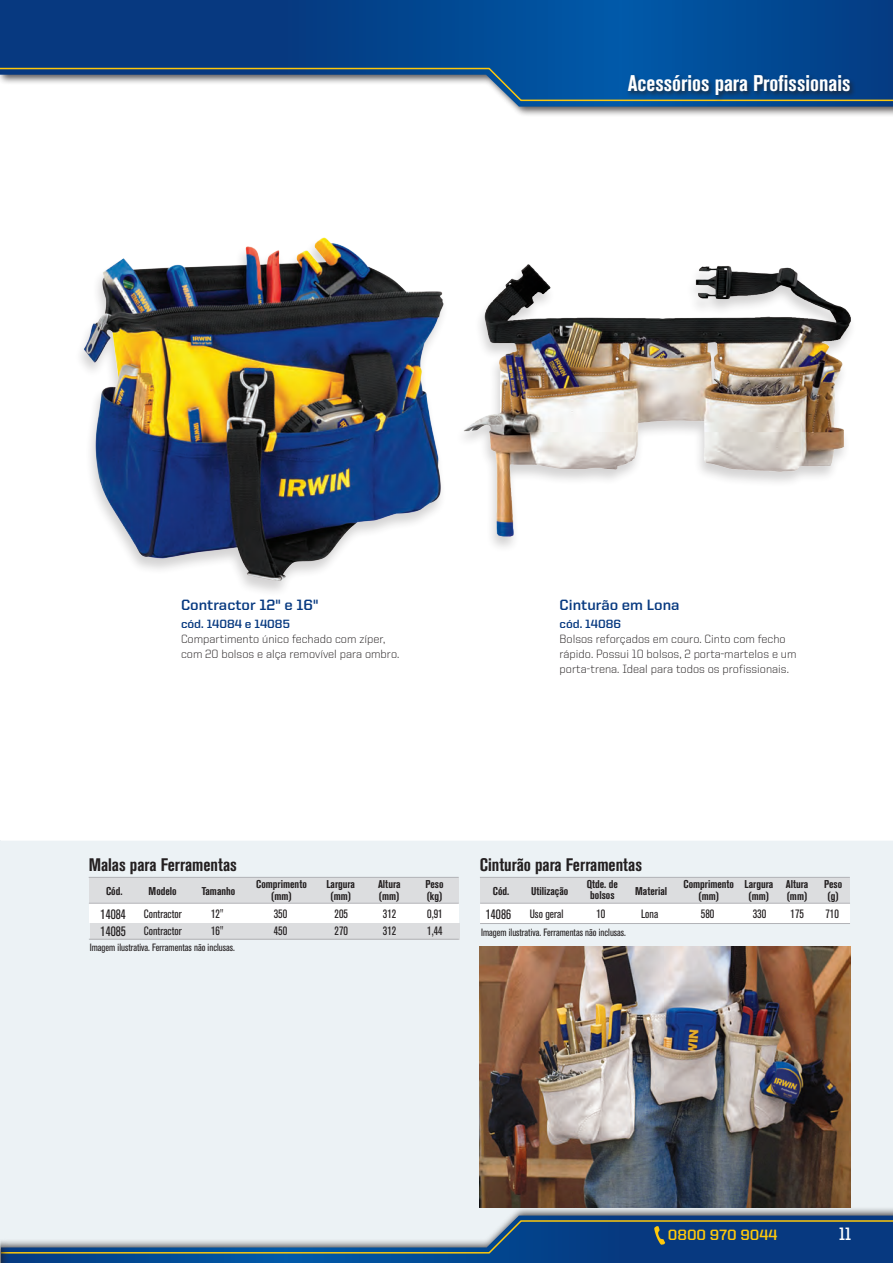
<style>
.page{position:relative;width:893px;height:1263px;background:#fff}
.page>*{position:absolute;margin:0;border:0;box-sizing:border-box;transform-origin:0 0}
.titulos_capitulos{font:700 condensed 22.5px "Akzidenz Grotesk BE";color:#fff}
.nome_produto_tabela{font:700 condensed 18px "Akzidenz Grotesk BE";color:#231f20}
.t1{font:700 18px "United Sans Cond";color:#fff}
.titulo_carac{font:700 15px "United Sans Reg";color:#073980}
.t2{font:700 15px "United Sans Reg";color:#fec80b}
.codigos_tabela{font:condensed 13.5px "Akzidenz Grotesk BE";color:#231f20}
.texto_carac{font:300 12px/15px "United Sans Reg";color:#231f20}
.numeros_tabela{font:condensed 12px "Akzidenz Grotesk BE";color:#231f20}
.titulo_carac-2{font:700 12px "United Sans Reg";color:#073980}
.titulos_tabela{font:700 condensed 11.25px/11.2px "Akzidenz Grotesk BE";color:#231f20;text-align:center}
.legenda{font:condensed 10.5px "Akzidenz Grotesk BE";color:#231f20}
</style>
<div class="page">
<div style="left:0;top:841px;width:893px;height:365px;background:#ecf2f5"></div>
<div style="left:0;top:1206px;width:893px;height:57px;background:#231f20;opacity:.75"></div>
<div style="left:0;top:1206px;width:9px;height:57px;background:#ecf2f5"></div>
<svg style="left:0;top:1215px;width:893px;height:48px;background:#6183a8"></svg>
<div style="left:0;top:0;width:893px;height:117px;background:#231f20;opacity:.75"></div>
<svg style="left:0;top:0;width:893px;height:107px;background:#2e639f"></svg>
<hr style="left:521px;top:100px;width:372px;height:1px;background:#fec80b">
<hr style="left:0;top:68px;width:489px;height:1px;background:#fec80b">
<svg style="left:487px;top:66px;width:36px;height:37px"></svg>
<div style="left:626px;top:73px;width:230px;height:29px;background:#231f20;opacity:.75"></div>
<div style="left:89px;top:877px;width:370px;height:26px;background:#dcdddf"></div>
<div style="left:90px;top:923px;width:370px;height:16px;background:#dcdddf"></div>
<div style="left:89px;top:903px;width:370px;height:20px;background:#fff"></div>
<hr style="left:89px;top:877px;width:370px;height:1px;background:#b2b3b7">
<hr style="left:89px;top:903px;width:370px;height:1px;background:#b2b3b7">
<hr style="left:89px;top:939px;width:370px;height:1px;background:#b2b3b7">
<img style="left:80px;top:237px;width:359px;height:348px">
<img style="left:439px;top:264px;width:412px;height:283px">
<div style="left:480px;top:877px;width:370px;height:26px;background:#dcdddf"></div>
<div style="left:480px;top:903px;width:370px;height:20px;background:#fff"></div>
<hr style="left:480px;top:877px;width:370px;height:1px;background:#b2b3b7">
<hr style="left:480px;top:903px;width:370px;height:1px;background:#b2b3b7">
<hr style="left:480px;top:923px;width:370px;height:1px;background:#b2b3b7">
<img style="left:480px;top:946px;width:370px;height:261px">
<p class="titulos_capitulos" style="left:628px;top:71px;width:224px">Acessórios para Profissionais</p>
<p class="titulo_carac" style="left:181px;top:597px;width:139px">Contractor 12" e 16"</p>
<p class="titulo_carac-2" style="left:181px;top:617px;width:110px">cód. 14084 e 14085</p>
<p class="texto_carac" style="left:181px;top:631px;width:220px">Compartimento único fechado com zíper, com 20 bolsos e alça removível para ombro.</p>
<p class="titulo_carac" style="left:560px;top:597px;width:121px">Cinturão em Lona</p>
<p class="titulo_carac-2" style="left:560px;top:617px;width:63px">cód. 14086</p>
<p class="texto_carac" style="left:560px;top:631px;width:238px">Bolsos reforçados em couro. Cinto com fecho rápido. Possui 10 bolsos, 2 porta-martelos e um porta-trena. Ideal para todos os profissionais.</p>
<p class="nome_produto_tabela" style="left:89px;top:854px;width:150px">Malas para Ferramentas</p>
<p class="titulos_tabela" style="left:106px;top:886px;width:18px">Cód.</p>
<p class="titulos_tabela" style="left:149px;top:886px;width:30px">Modelo</p>
<p class="titulos_tabela" style="left:202px;top:886px;width:35px">Tamanho</p>
<p class="titulos_tabela" style="left:256px;top:879px;width:52px">Comprimento</p>
<p class="titulos_tabela" style="left:271px;top:890px;width:22px">(mm)</p>
<p class="titulos_tabela" style="left:326px;top:879px;width:30px">Largura</p>
<p class="titulos_tabela" style="left:330px;top:890px;width:22px">(mm)</p>
<p class="titulos_tabela" style="left:378px;top:879px;width:24px">Altura</p>
<p class="titulos_tabela" style="left:379px;top:890px;width:22px">(mm)</p>
<p class="titulos_tabela" style="left:425px;top:879px;width:20px">Peso</p>
<p class="titulos_tabela" style="left:427px;top:890px;width:17px">(kg)</p>
<p class="codigos_tabela" style="left:101px;top:907px;width:27px">14084</p>
<p class="codigos_tabela" style="left:101px;top:923px;width:27px">14085</p>
<p class="numeros_tabela" style="left:144px;top:907px;width:39px">Contractor</p>
<p class="numeros_tabela" style="left:144px;top:923px;width:39px">Contractor</p>
<p class="numeros_tabela" style="left:211px;top:907px;width:14px">12"</p>
<p class="numeros_tabela" style="left:211px;top:923px;width:14px">16"</p>
<p class="numeros_tabela" style="left:274px;top:907px;width:15px">350</p>
<p class="numeros_tabela" style="left:274px;top:923px;width:15px">450</p>
<p class="numeros_tabela" style="left:334px;top:907px;width:15px">205</p>
<p class="numeros_tabela" style="left:334px;top:923px;width:15px">270</p>
<p class="numeros_tabela" style="left:383px;top:907px;width:15px">312</p>
<p class="numeros_tabela" style="left:383px;top:923px;width:15px">312</p>
<p class="numeros_tabela" style="left:427px;top:907px;width:17px">0,91</p>
<p class="numeros_tabela" style="left:427px;top:923px;width:17px">1,44</p>
<p class="nome_produto_tabela" style="left:480px;top:854px;width:164px">Cinturão para Ferramentas</p>
<p class="titulos_tabela" style="left:493px;top:886px;width:18px">Cód.</p>
<p class="titulos_tabela" style="left:531px;top:886px;width:39px">Utilização</p>
<p class="titulos_tabela" style="left:587px;top:878px;width:33px">Qtde. de bolsos</p>
<p class="titulos_tabela" style="left:683px;top:879px;width:52px">Comprimento</p>
<p class="titulos_tabela" style="left:745px;top:879px;width:30px">Largura</p>
<p class="titulos_tabela" style="left:749px;top:890px;width:22px">(mm)</p>
<p class="titulos_tabela" style="left:786px;top:879px;width:24px">Altura</p>
<p class="titulos_tabela" style="left:787px;top:890px;width:22px">(mm)</p>
<p class="titulos_tabela" style="left:824px;top:879px;width:20px">Peso</p>
<p class="titulos_tabela" style="left:828px;top:890px;width:13px">(g)</p>
<p class="titulos_tabela" style="left:635px;top:886px;width:34px">Material</p>
<p class="numeros_tabela" style="left:641px;top:907px;width:19px">Lona</p>
<p class="titulos_tabela" style="left:698px;top:890px;width:22px">(mm)</p>
<p class="codigos_tabela" style="left:486px;top:907px;width:27px">14086</p>
<p class="numeros_tabela" style="left:530px;top:907px;width:35px">Uso geral</p>
<p class="numeros_tabela" style="left:596px;top:907px;width:10px">10</p>
<p class="numeros_tabela" style="left:701px;top:907px;width:15px">580</p>
<p class="numeros_tabela" style="left:753px;top:907px;width:15px">330</p>
<p class="numeros_tabela" style="left:791px;top:907px;width:15px">175</p>
<p class="numeros_tabela" style="left:825px;top:907px;width:15px">710</p>
<p class="legenda" style="left:481px;top:927px;width:146px">Imagem ilustrativa. Ferramentas não inclusas.</p>
<p class="legenda" style="left:90px;top:942px;width:146px">Imagem ilustrativa. Ferramentas não inclusas.</p>
<p class="t2" style="left:668px;top:1226px;width:111px">0800 970 9044</p>
<h2 class="t1" style="left:839px;top:1224px;width:13px">11</h2>
</div>
